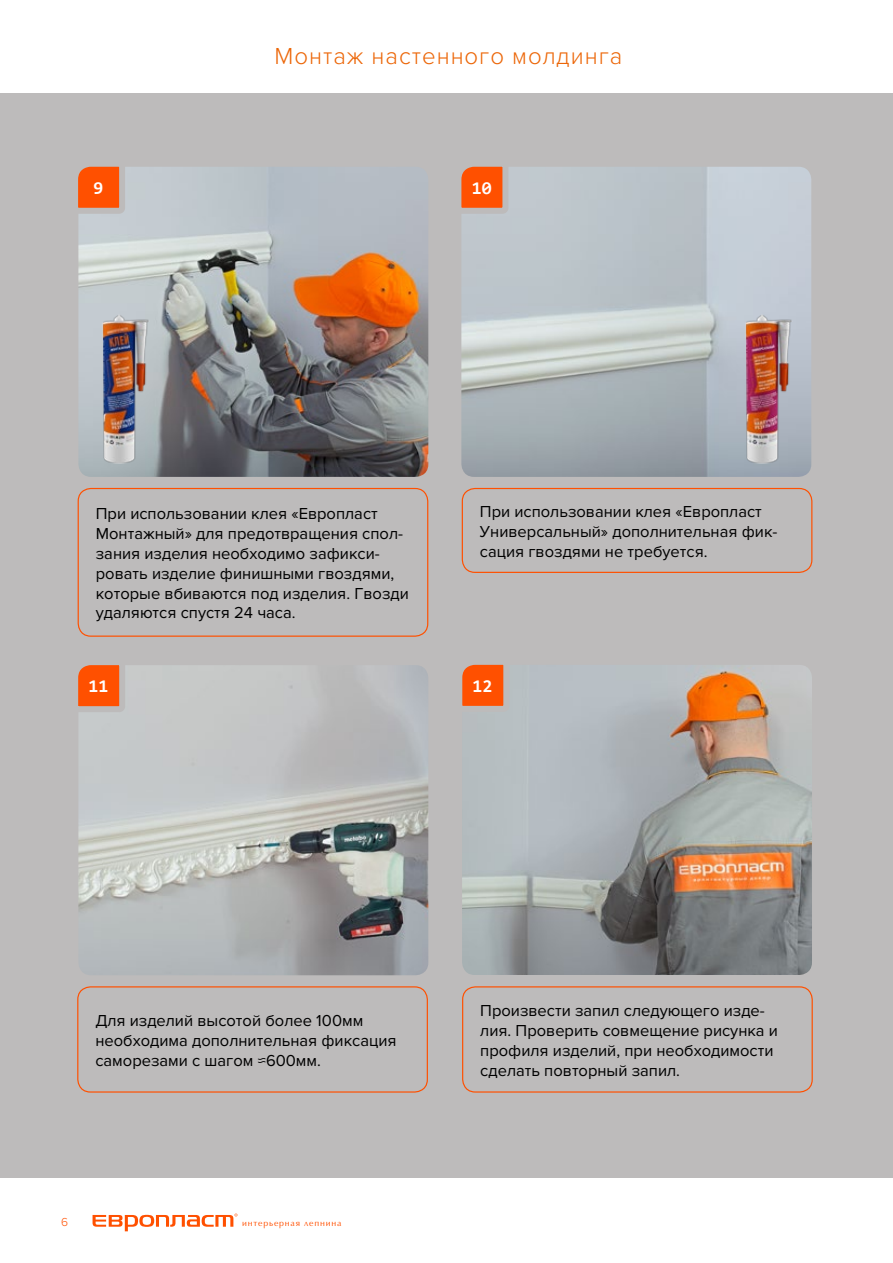
<style>
.page{position:relative;width:893px;height:1263px;background:#fff}
.page>*{position:absolute;margin:0;border:0;box-sizing:border-box;transform-origin:0 0}
.t1{font:300 24px "Proxima Nova";letter-spacing:.04em;color:#ec6608}
.t2{font:700 18px "Consolas";color:#fff}
.t3{font:16.5px/19.8px "Proxima Nova";color:#000}
.t4{font:300 12px "Proxima Nova";color:#ff5000}
.t5{font:8.1px "Optimal C";letter-spacing:.1em;color:#ff5000}
</style>
<div class="page">
<div style="left:0;top:93px;width:893px;height:1084px;background:#bdbbbb"></div>
<img style="left:462px;top:665px;width:350px;height:310px">
<img style="left:78px;top:665px;width:350px;height:310px">
<img style="left:461px;top:167px;width:350px;height:310px">
<img style="left:78px;top:167px;width:350px;height:310px">
<svg style="left:78px;top:166px;width:50px;height:51px"></svg>
<svg style="left:78px;top:665px;width:50px;height:50px"></svg>
<svg style="left:462px;top:664px;width:50px;height:51px"></svg>
<svg style="left:461px;top:166px;width:50px;height:51px"></svg>
<div style="left:77px;top:986px;width:351px;height:106px;border:1px solid #ff5000;border-radius:13px"></div>
<div style="left:78px;top:488px;width:350px;height:149px;border:1px solid #ff5000;border-radius:13px"></div>
<div style="left:462px;top:986px;width:351px;height:106px;border:1px solid #ff5000;border-radius:13px"></div>
<div style="left:462px;top:488px;width:350px;height:85px;border:1px solid #ff5000;border-radius:13px"></div>
<svg style="left:93px;top:1213px;width:144px;height:18px"></svg>
<img style="left:735px;top:312px;width:64px;height:155px">
<img style="left:92px;top:312px;width:64px;height:155px">
<p class="t2" style="left:93px;top:176px;width:11px">9</p>
<h1 class="t1" style="left:274px;top:42px;width:349px">Монтаж настенного молдинга</h1>
<p class="t2" style="left:472px;top:176px;width:21px">10</p>
<p class="t3" style="left:96px;top:504px;width:315px">При использовании клея «Европласт Монтажный» для предотвращения спол&shy;зания изделия необходимо зафикси&shy;ровать изделие финишными гвоздями, которые вбиваются под изделия. Гвозди удаляются спустя 24 часа.</p>
<p class="t3" style="left:480px;top:502px;width:299px">При использовании клея «Европласт<br>Универсальный» дополнительная фик&shy;сация гвоздями не требуется.</p>
<p class="t2" style="left:89px;top:675px;width:21px">11</p>
<p class="t2" style="left:473px;top:675px;width:21px">12</p>
<p class="t3" style="left:95px;top:1011px;width:303px">Для изделий высотой более 100мм необходима дополнительная фиксация саморезами с шагом ≈600мм.</p>
<p class="t4" style="left:61px;top:1215px;width:9px">6</p>
<p class="t5" style="left:242px;top:1219px;width:101px">интерьерная лепнина</p>
<p class="t3" style="left:480px;top:1001px;width:299px">Произвести запил следующего изде&shy;лия. Проверить совмещение рисунка и профиля изделий, при необходимости сделать повторный запил.</p>
</div>
